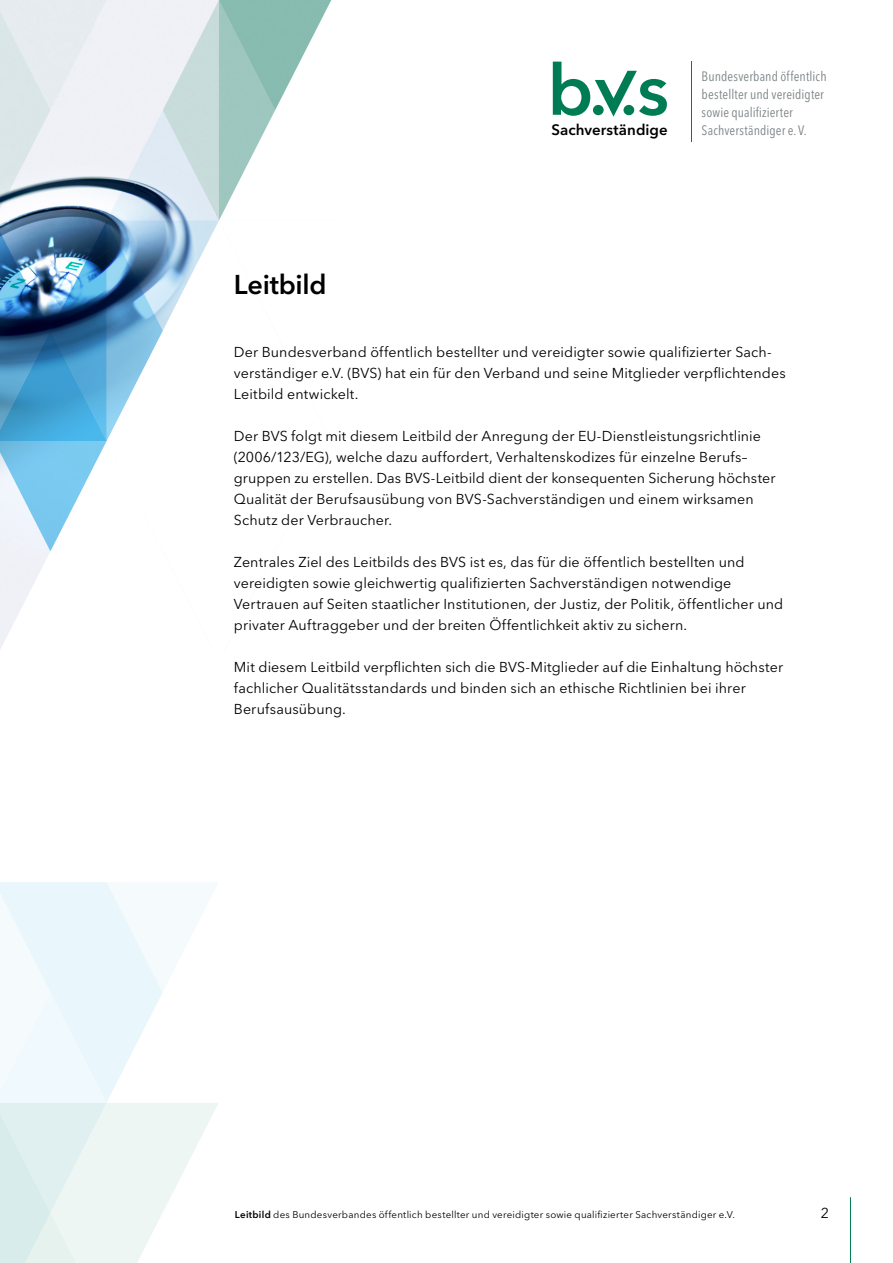
<style>
.page{position:relative;width:893px;height:1263px;background:#fff}
.page>*{position:absolute;margin:0;border:0;box-sizing:border-box;transform-origin:0 0}
.t1{font:600 27px "Avenir Next LT Pro";letter-spacing:-.01em;color:#000}
.t2{font:600 15px "Avenir Next LT Pro";letter-spacing:.005em;color:#000}
.t3{font:14.25px/21px "Avenir Next LT Pro";letter-spacing:.005em;color:#000}
.t4{font:condensed 13.5px/18px "Avenir Next LT Pro";letter-spacing:.01em;color:#7d8386}
.t5{font:9.75px "Avenir Next LT Pro";letter-spacing:.025em;color:#000}
.s1{font-weight:600}
</style>
<div class="page">
<svg style="left:0;top:551px;width:51px;height:98px;fill:#f5f5f9"></svg>
<svg style="left:0;top:882px;width:218px;height:381px"></svg>
<svg style="left:0;top:0;width:331px;height:551px"></svg>
<svg style="left:553px;top:62px;width:114px;height:55px"></svg>
<hr style="left:691px;top:62px;width:1px;height:80px;background:#007c55">
<hr style="left:850px;top:1197px;width:1px;height:66px;background:#007c55">
<h1 class="t1" style="left:234px;top:268px;width:94px">Leitbild</h1>
<p class="t2" style="left:552px;top:121px;width:117px">Sachverständige</p>
<p class="t4" style="left:702px;top:67px;width:127px">Bundesverband öffentlich bestellter und vereidigter sowie qualifizierter<br>Sachverständiger e. V.</p>
<p class="t3" style="left:234px;top:341px;width:553px">Der Bundesverband öffentlich bestellter und vereidigter sowie qualifizierter Sach&shy;verständiger e.V. (BVS) hat ein für den Verband und seine Mitglieder verpflichtendes<br>Leitbild entwickelt.</p>
<p class="t3" style="left:234px;top:425px;width:543px">Der BVS folgt mit diesem Leitbild der Anregung der EU-Dienstleistungsrichtlinie (2006/123/EG), welche dazu auffordert, Verhaltenskodizes für einzelne Berufs– gruppen zu erstellen. Das BVS-Leitbild dient der konsequenten Sicherung höchster Qualität der Berufsausübung von BVS-Sachverständigen und einem wirksamen Schutz der Verbraucher.</p>
<p class="t3" style="left:234px;top:551px;width:551px">Zentrales Ziel des Leitbilds des BVS ist es, das für die öffentlich bestellten und vereidigten sowie gleichwertig qualifizierten Sachverständigen notwendige Vertrauen auf Seiten staatlicher Institutionen, der Justiz, der Politik, öffentlicher und privater Auftraggeber und der breiten Öffentlichkeit aktiv zu sichern.</p>
<p class="t3" style="left:234px;top:657px;width:551px">Mit diesem Leitbild verpflichten sich die BVS-Mitglieder auf die Einhaltung höchster fachlicher Qualitätsstandards und binden sich an ethische Richtlinien bei ihrer<br>Berufsausübung.</p>
<p class="t5" style="left:235px;top:1209px;width:501px"><span class="s1">Leitbild</span> des Bundesverbandes öffentlich bestellter und vereidigter sowie qualifizierter Sachverständiger e.V.</p>
<p class="t3" style="left:821px;top:1202px;width:10px">2</p>
</div>
